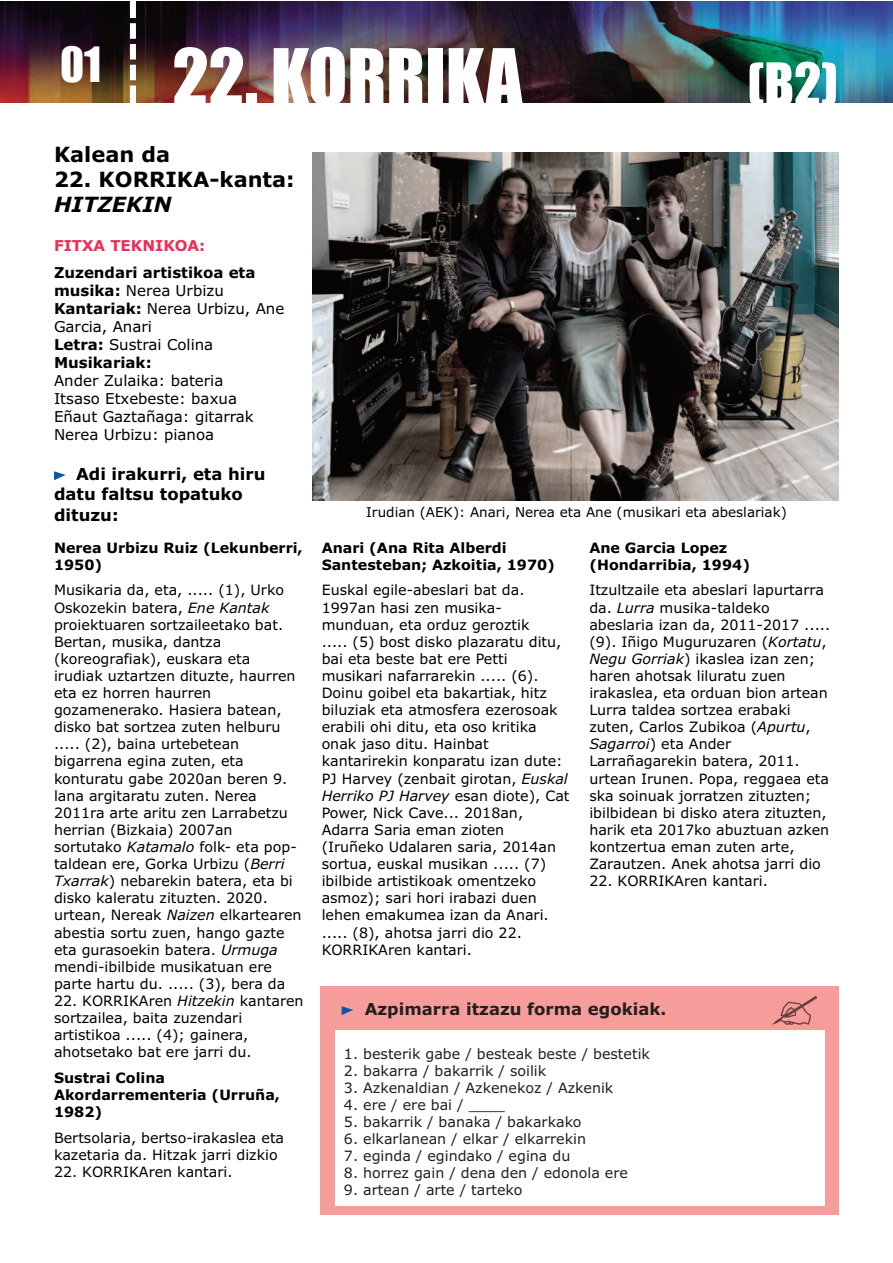
<style>
.page{position:relative;width:893px;height:1263px;background:#fff}
.page>*{position:absolute;margin:0;border:0;box-sizing:border-box;transform-origin:0 0}
.t1{font:72px "Impact";color:#fff}
.t2{font:54px "Impact";color:#fff}
.t3{font:45px "Impact";color:#fff}
.t4{font:700 21px "Verdana";color:#000}
.t5{font:italic 700 21px "Verdana";color:#000}
.t6{font:700 16.5px/20.4px "Verdana";color:#000}
.t7{font:700 16.5px "Verdana";color:#231f20}
.t8{font:700 15px/18px "Verdana";color:#000}
.t9{font:15px/18px "Verdana";color:#000}
.t10{font:700 15px "Verdana";color:#ee2e57}
.t11{font:14.25px/17.1px "Verdana";color:#000}
.t12{font:14.25px "Verdana";color:#231f20}
.t13{font:700 14.25px/17.1px "Verdana";color:#000}
.t14{font:13.5px "Verdana";color:#000}
.s1{font-weight:400}
.s2{font-style:italic}
</style>
<div class="page">
<svg style="left:54px;top:471px;width:12px;height:9px"></svg>
<img style="left:0;top:2px;width:893px;height:100px">
<svg style="left:130px;top:18px;width:6px;height:67px"></svg>
<div style="left:130px;top:0;width:6px;height:18px;background:#fff"></div>
<div style="left:130px;top:85px;width:6px;height:19px;background:#fff"></div>
<div style="left:321px;top:987px;width:518px;height:228px;background:#f69d9b"></div>
<svg style="left:342px;top:1006px;width:11px;height:9px"></svg>
<div style="left:335px;top:1030px;width:490px;height:176px;background:#fff"></div>
<svg style="left:772px;top:996px;width:45px;height:29px"></svg>
<img style="left:313px;top:153px;width:526px;height:347px">
<h3 class="t3" style="left:60px;top:40px;width:43px">01</h3>
<h1 class="t1" style="left:172px;top:38px;width:351px">22. KORRIKA</h1>
<h2 class="t2" style="left:747px;top:55px;width:92px">(B2)</h2>
<h3 class="t4" style="left:54px;top:142px;width:118px">Kalean da</h3>
<h3 class="t4" style="left:54px;top:168px;width:242px">22. KORRIKA-kanta:</h3>
<h3 class="t5" style="left:54px;top:193px;width:119px">HITZEKIN</h3>
<p class="t10" style="left:54px;top:237px;width:153px">FITXA TEKNIKOA:</p>
<p class="t8" style="left:54px;top:263px;width:232px">Zuzendari artistikoa eta musika: <span class="s1">Nerea Urbizu<br></span>Kantariak: <span class="s1">Nerea Urbizu, Ane<br>Garcia, Anari<br></span>Letra: <span class="s1">Sustrai Colina<br></span>Musikariak:</p>
<p class="t9" style="left:54px;top:371px;width:201px">Ander Zulaika: bateria<br>Itsaso Etxebeste: baxua<br>Eñaut Gaztañaga: gitarrak<br>Nerea Urbizu: pianoa</p>
<p class="t6" style="left:54px;top:464px;width:213px;text-indent:22px">Adi irakurri, eta hiru datu faltsu topatuko dituzu:</p>
<p class="t13" style="left:54px;top:539px;width:250px">Nerea Urbizu Ruiz (Lekunberri,<br>1950)</p>
<p class="t11" style="left:54px;top:582px;width:249px">Musikaria da, eta, ..... (1), Urko<br>Oskozekin batera, <span class="s2">Ene Kantak </span>proiektuaren sortzaileetako bat.<br>Bertan, musika, dantza (koreografiak), euskara eta irudiak uztartzen dituzte, haurren eta ez horren haurren gozamenerako. Hasiera batean, disko bat sortzea zuten helburu ..... (2), baina urtebetean bigarrena egina zuten, eta konturatu gabe 2020an beren 9. lana argitaratu zuten. Nerea<br>2011ra arte aritu zen Larrabetzu herrian (Bizkaia) 2007an sortutako <span class="s2">Katamalo</span> folk- eta pop&shy;taldean ere, Gorka Urbizu (<span class="s2">Berri<br>Txarrak</span>) nebarekin batera, eta bi disko kaleratu zituzten. 2020. urtean, Nereak <span class="s2">Naizen</span> elkartearen abestia sortu zuen, hango gazte eta gurasoekin batera. <span class="s2">Urmuga </span>mendi-ibilbide musikatuan ere parte hartu du. ..... (3), bera da</p>
<p class="t11" style="left:54px;top:992px;width:251px">22. KORRIKAren <span class="s2">Hitzekin</span> kantaren sortzailea, baita zuzendari artistikoa ..... (4); gainera, ahotsetako bat ere jarri du.</p>
<p class="t13" style="left:54px;top:1069px;width:228px">Sustrai Colina<br>Akordarrementeria (Urruña,<br>1982)</p>
<p class="t11" style="left:54px;top:1129px;width:232px">Bertsolaria, bertso-irakaslea eta kazetaria da. Hitzak jarri dizkio</p>
<p class="t11" style="left:54px;top:1163px;width:180px">22. KORRIKAren kantari.</p>
<p class="t14" style="left:366px;top:505px;width:422px">Irudian (AEK): Anari, Nerea eta Ane (musikari eta abeslariak)</p>
<p class="t13" style="left:322px;top:539px;width:235px">Anari (Ana Rita Alberdi<br>Santesteban; Azkoitia, 1970)</p>
<p class="t11" style="left:322px;top:582px;width:249px">Euskal egile-abeslari bat da.<br>1997an hasi zen musika&shy;munduan, eta orduz geroztik<br>..... (5) bost disko plazaratu ditu, bai eta beste bat ere Petti musikari nafarrarekin ..... (6).<br>Doinu goibel eta bakartiak, hitz biluziak eta atmosfera ezerosoak erabili ohi ditu, eta oso kritika onak jaso ditu. Hainbat kantarirekin konparatu izan dute:<br>PJ Harvey (zenbait girotan, <span class="s2">Euskal<br>Herriko PJ Harvey</span> esan diote), Cat<br>Power, Nick Cave... 2018an,<br>Adarra Saria eman zioten (Iruñeko Udalaren saria, 2014an sortua, euskal musikan ..... (7) ibilbide artistikoak omentzeko asmoz); sari hori irabazi duen lehen emakumea izan da Anari. ..... (8), ahotsa jarri dio 22.<br>KORRIKAren kantari.</p>
<p class="t13" style="left:589px;top:539px;width:162px">Ane Garcia Lopez (Hondarribia, 1994)</p>
<p class="t11" style="left:589px;top:582px;width:242px">Itzultzaile eta abeslari lapurtarra da. <span class="s2">Lurra</span> musika-taldeko abeslaria izan da, 2011-2017 ..... (9). Iñigo Muguruzaren (<span class="s2">Kortatu</span>,<br><span class="s2">Negu Gorriak</span>) ikaslea izan zen; haren ahotsak liluratu zuen irakaslea, eta orduan bion artean<br>Lurra taldea sortzea erabaki zuten, Carlos Zubikoa (<span class="s2">Apurtu</span>,<br><span class="s2">Sagarroi</span>) eta Ander<br>Larrañagarekin batera, 2011. urtean Irunen. Popa, reggaea eta ska soinuak jorratzen zituzten; ibilbidean bi disko atera zituzten, harik eta 2017ko abuztuan azken kontzertua eman zuten arte,<br>Zarautzen. Anek ahotsa jarri dio</p>
<p class="t11" style="left:589px;top:873px;width:180px">22. KORRIKAren kantari.</p>
<p class="t7" style="left:365px;top:1000px;width:303px">Azpimarra itzazu forma egokiak.</p>
<p class="t12" style="left:344px;top:1045px;width:308px">1. besterik gabe / besteak beste / bestetik</p>
<p class="t12" style="left:344px;top:1062px;width:204px">2. bakarra / bakarrik / soilik</p>
<p class="t12" style="left:344px;top:1079px;width:271px">3. Azkenaldian / Azkenekoz / Azkenik</p>
<p class="t12" style="left:344px;top:1097px;width:162px">4. ere / ere bai / ____</p>
<p class="t12" style="left:344px;top:1114px;width:239px">5. bakarrik / banaka / bakarkako</p>
<p class="t12" style="left:344px;top:1131px;width:244px">6. elkarlanean / elkar / elkarrekin</p>
<p class="t12" style="left:344px;top:1148px;width:228px">7. eginda / egindako / egina du</p>
<p class="t12" style="left:344px;top:1165px;width:285px">8. horrez gain / dena den / edonola ere</p>
<p class="t12" style="left:344px;top:1182px;width:180px">9. artean / arte / tarteko</p>
</div>
